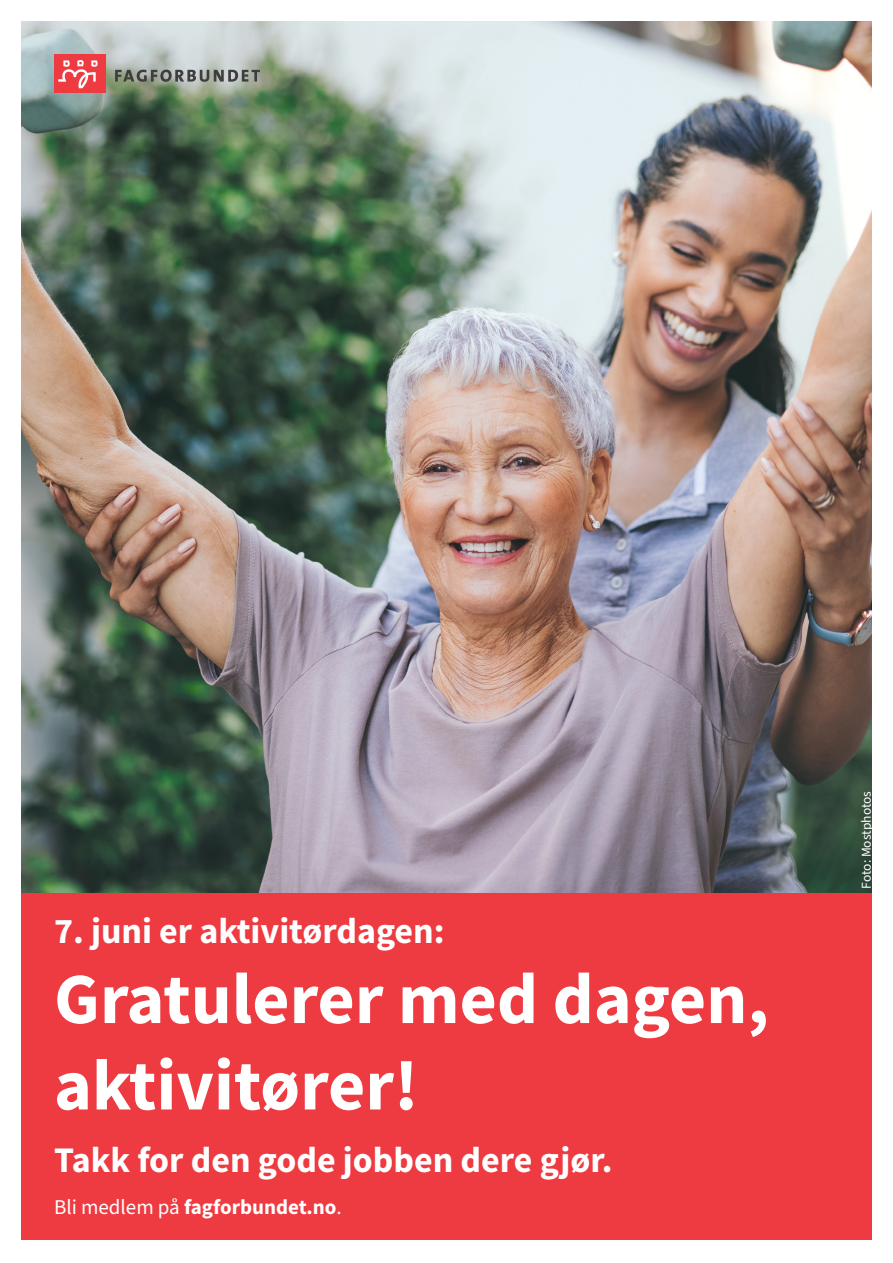
<style>
.page{position:relative;width:893px;height:1263px;background:#fff}
.page>*{position:absolute;margin:0;border:0;box-sizing:border-box;transform-origin:0 0}
.t1{font:700 72px/86.4px "Source Sans Pro";color:#fff}
.t2{font:700 36px "Source Sans Pro";color:#fff}
.t3{font:700 21px "Source Sans Pro";color:#fff}
.t4{font:13.5px "Source Sans Pro";letter-spacing:-.005em;color:#fff}
.s1{font-weight:400}
</style>
<div class="page">
<img style="left:21px;top:21px;width:851px;height:872px">
<div style="left:21px;top:893px;width:851px;height:346px;background:#ee3a41"></div>
<div style="left:54px;top:54px;width:51px;height:38px;background:#ee3a41"></div>
<svg style="left:115px;top:70px;width:145px;height:12px;background:#7c817c"></svg>
<svg style="left:58px;top:60px;width:40px;height:28px"></svg>
<p class="t2" style="left:54px;top:906px;width:392px">7. juni er aktivitørdagen:</p>
<p class="t1" style="left:54px;top:955px;width:716px">Gratulerer med dagen, aktivitører!</p>
<p class="t2" style="left:54px;top:1136px;width:560px">Takk for den gode jobben dere gjør.</p>
<p class="t3" style="left:54px;top:1193px;width:289px"><span class="s1">Bli medlem på</span> fagforbundet.no<span class="s1">.</span></p>
<p class="t4" style="left:857px;top:889px;width:99px;rotate:-90deg">Foto: Mostphotos</p>
</div>
